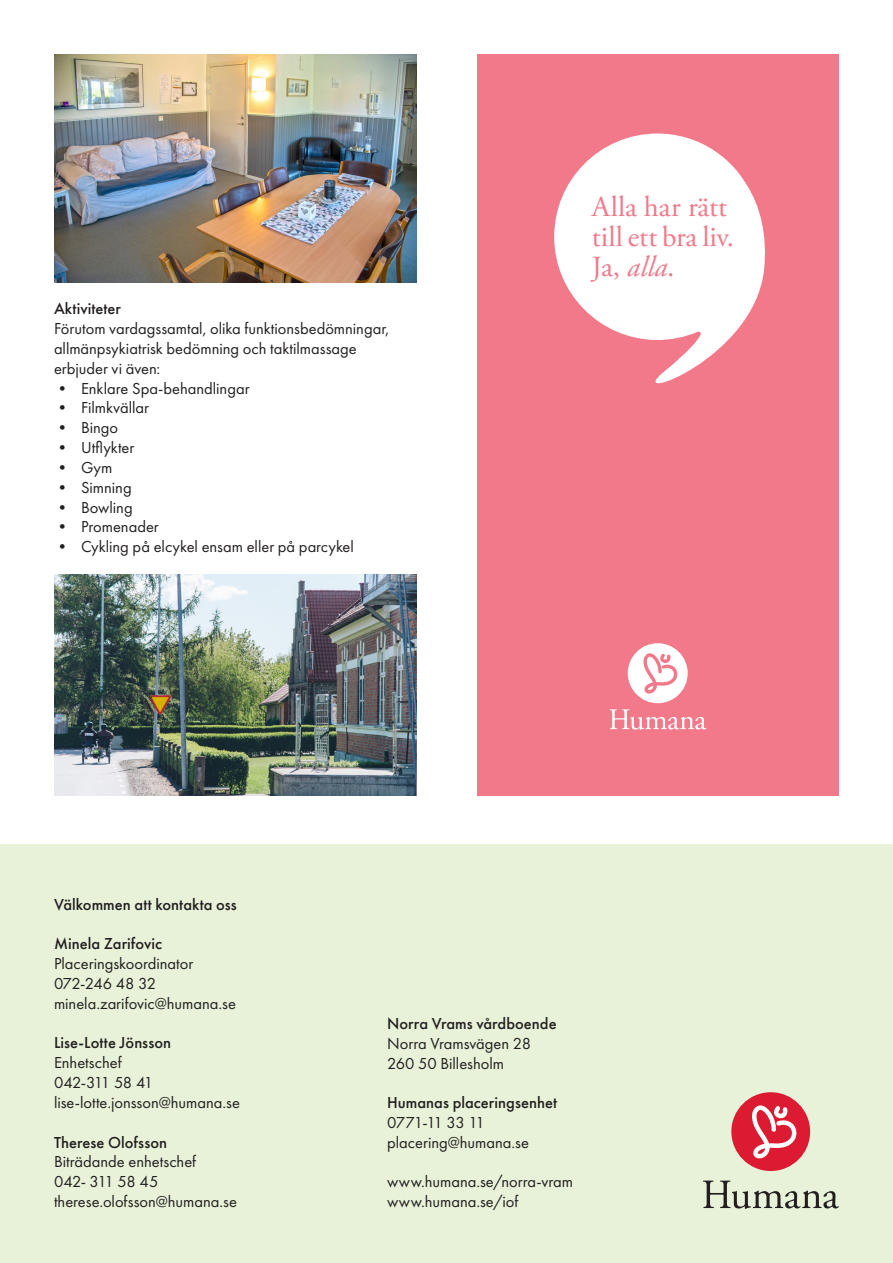
<style>
.page{position:relative;width:893px;height:1263px;background:#fff}
.page>*{position:absolute;margin:0;border:0;box-sizing:border-box;transform-origin:0 0}
.t1{font:29.1px/30.2px "Adobe Garamond Pro";color:#f2798a}
.t2{font:16.5px/19.8px "Futura PT";color:#231f20}
.t3{font:500 16.5px "Futura PT";color:#231f20}
.t4{font:16.5px "Futura PT";letter-spacing:-.06em;color:#231f20}
.t5{font:16.5px "Futura PT";letter-spacing:-.03em;color:#231f20}
.t6{font:16.5px "Futura PT";letter-spacing:-.045em;color:#231f20}
.s1{font-weight:500}
.s2{font-style:italic}
</style>
<div class="page">
<div style="left:0;top:845px;width:893px;height:418px;background:#e7f2d8"></div>
<svg style="left:703px;top:1180px;width:136px;height:29px"></svg>
<div style="left:731px;top:1092px;width:79px;height:79px;background:#dc1a32;border-radius:50%"></div>
<svg style="left:752px;top:1105px;width:45px;height:53px"></svg>
<img style="left:54px;top:54px;width:363px;height:228px">
<div style="left:477px;top:54px;width:362px;height:741px;background:#f2798a"></div>
<svg style="left:554px;top:134px;width:211px;height:249px;fill:#fff"></svg>
<svg style="left:628px;top:643px;width:60px;height:60px"></svg>
<svg style="left:609px;top:709px;width:97px;height:21px"></svg>
<img style="left:54px;top:574px;width:363px;height:221px">
<p class="t2" style="left:54px;top:299px;width:337px"><span class="s1">Aktiviteter<br></span>Förutom vardagssamtal, olika funktionsbedömningar, allmänpsykiatrisk bedömning och taktilmassage erbjuder vi även:</p>
<p class="t2" style="left:54px;top:378px;width:197px">• Enklare Spa-behandlingar</p>
<p class="t2" style="left:54px;top:398px;width:97px">• Filmkvällar</p>
<p class="t2" style="left:54px;top:418px;width:66px">• Bingo</p>
<p class="t2" style="left:54px;top:438px;width:82px">• Utflykter</p>
<p class="t2" style="left:54px;top:457px;width:60px">• Gym</p>
<p class="t2" style="left:54px;top:477px;width:79px">• Simning</p>
<p class="t2" style="left:54px;top:497px;width:80px">• Bowling</p>
<p class="t2" style="left:54px;top:517px;width:106px">• Promenader</p>
<p class="t2" style="left:54px;top:537px;width:301px">• Cykling på elcykel ensam eller på parcykel</p>
<p class="t1" style="left:592px;top:193px;width:144px">Alla har rätt till ett bra liv.<br>Ja, <span class="s2">alla</span>.</p>
<p class="t3" style="left:54px;top:894px;width:184px">Välkommen att kontakta oss</p>
<p class="t2" style="left:54px;top:934px;width:183px"><span class="s1">Minela Zarifovic<br></span>Placeringskoordinator<br>072-246 48 32 minela.zarifovic@humana.se</p>
<p class="t3" style="left:54px;top:1033px;width:119px">Lise-Lotte Jönsson</p>
<p class="t2" style="left:54px;top:1053px;width:69px">Enhetschef</p>
<p class="t4" style="left:54px;top:1073px;width:101px">042-311 58 41</p>
<p class="t2" style="left:54px;top:1092px;width:187px">lise-lotte.jonsson@humana.se</p>
<p class="t3" style="left:54px;top:1132px;width:115px">Therese Olofsson</p>
<p class="t2" style="left:54px;top:1152px;width:144px">Biträdande enhetschef</p>
<p class="t5" style="left:54px;top:1172px;width:106px">042- 311 58 45</p>
<p class="t2" style="left:54px;top:1191px;width:185px">therese.olofsson@humana.se</p>
<p class="t3" style="left:387px;top:1013px;width:171px">Norra Vrams vårdboende</p>
<p class="t2" style="left:387px;top:1033px;width:145px">Norra Vramsvägen 28</p>
<p class="t2" style="left:387px;top:1053px;width:118px">260 50 Billesholm</p>
<p class="t3" style="left:387px;top:1093px;width:171px">Humanas placeringsenhet</p>
<p class="t6" style="left:387px;top:1113px;width:99px">0771-11 33 11</p>
<p class="t2" style="left:387px;top:1132px;width:143px">placering@humana.se</p>
<p class="t2" style="left:387px;top:1172px;width:187px">www.humana.se/norra-vram</p>
<p class="t2" style="left:387px;top:1192px;width:133px">www.humana.se/iof</p>
</div>
